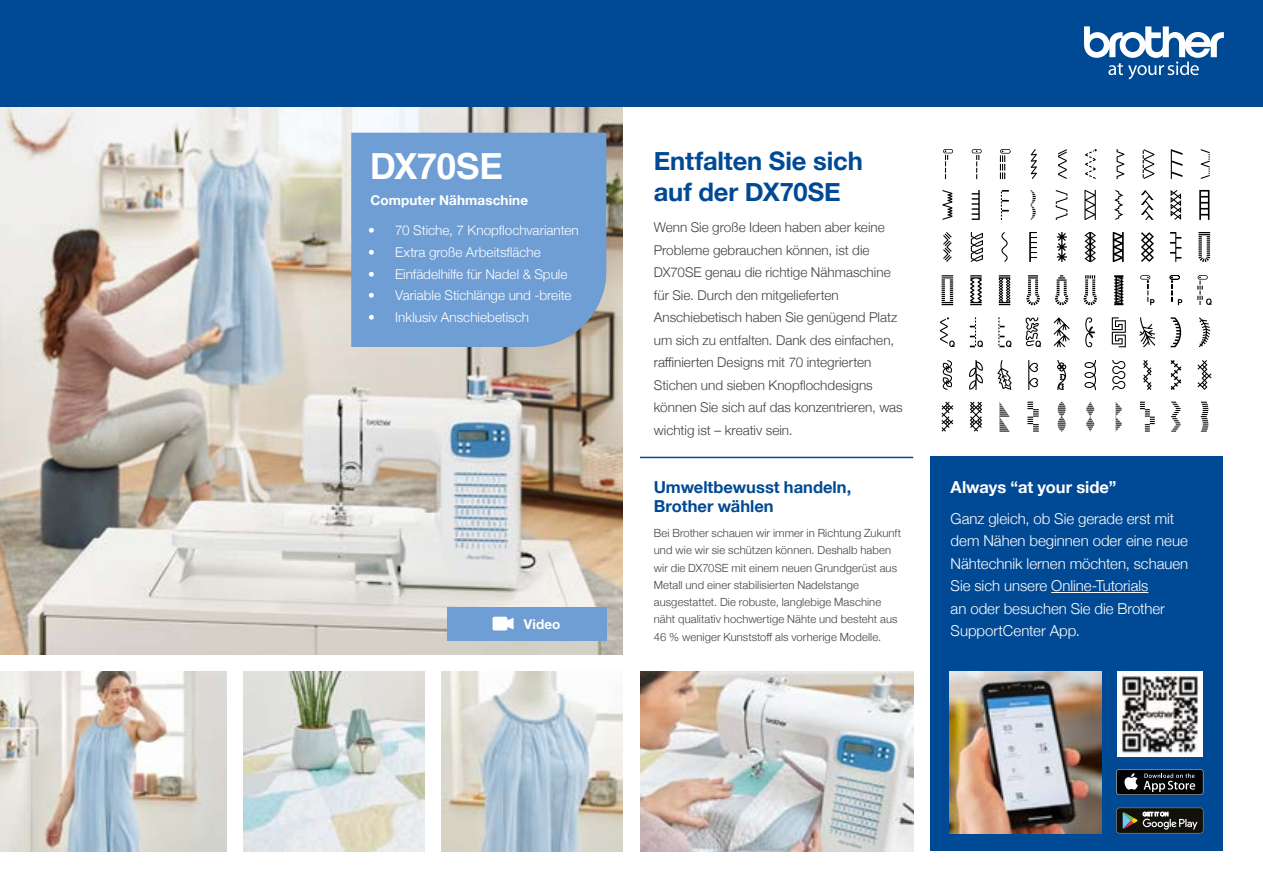
<style>
.page{position:relative;width:1263px;height:893px;background:#fff}
.page>*{position:absolute;margin:0;border:0;box-sizing:border-box;transform-origin:0 0}
.t1{font:700 36px "Helvetica";letter-spacing:-.02em;color:#fff}
.t2{font:700 25.5px/31.5px "Helvetica Neue";letter-spacing:-.005em;color:#004994}
.t3{font:700 16.5px/19.5px "Helvetica Neue";color:#004994}
.t4{font:700 16.5px "Helvetica Neue";color:#fff}
.t5{font:300 15px/22.5px "Helvetica Neue";color:#fff}
.t6{font:300 13.5px/22.5px "Helvetica Neue";color:#424241}
.t7{font:300 13.5px "Helvetica Neue";color:#fff}
.t8{font:700 13.5px "Helvetica Neue";letter-spacing:.01em;color:#fff}
.t9{font:300 11.25px/17.2px "Helvetica Neue";letter-spacing:.01em;color:#424241}
</style>
<div class="page">
<div style="left:930px;top:457px;width:292px;height:394px;background:#004994"></div>
<hr style="left:640px;top:457px;width:273px;height:1px;background:#004994">
<img style="left:244px;top:671px;width:181px;height:180px">
<img style="left:442px;top:671px;width:181px;height:180px">
<img style="left:640px;top:671px;width:273px;height:180px">
<img style="left:1117px;top:671px;width:86px;height:85px">
<img style="left:949px;top:671px;width:152px;height:162px">
<div style="left:1116px;top:769px;width:87px;height:26px;background:#5b5c5d;border-radius:3px"></div>
<div style="left:1117px;top:770px;width:86px;height:24px;background:#010202;border-radius:2px"></div>
<svg style="left:1124px;top:773px;width:71px;height:19px"></svg>
<svg style="left:1116px;top:808px;width:87px;height:25px;background:#393934"></svg>
<img style="left:0;top:671px;width:227px;height:180px">
<img style="left:0;top:106px;width:623px;height:549px">
<svg style="left:943px;top:149px;width:10px;height:30px"></svg>
<svg style="left:972px;top:149px;width:10px;height:30px"></svg>
<svg style="left:1000px;top:149px;width:10px;height:30px"></svg>
<svg style="left:1031px;top:149px;width:6px;height:30px"></svg>
<svg style="left:1058px;top:149px;width:9px;height:30px"></svg>
<svg style="left:1085px;top:149px;width:12px;height:30px"></svg>
<svg style="left:1116px;top:149px;width:8px;height:30px"></svg>
<svg style="left:1143px;top:149px;width:11px;height:30px"></svg>
<svg style="left:1171px;top:149px;width:11px;height:30px"></svg>
<svg style="left:1201px;top:149px;width:9px;height:30px"></svg>
<svg style="left:942px;top:190px;width:10px;height:30px"></svg>
<svg style="left:972px;top:190px;width:8px;height:30px"></svg>
<svg style="left:1001px;top:190px;width:8px;height:30px"></svg>
<svg style="left:1030px;top:190px;width:6px;height:30px"></svg>
<svg style="left:1056px;top:190px;width:11px;height:30px"></svg>
<svg style="left:1084px;top:190px;width:12px;height:30px"></svg>
<svg style="left:1114px;top:190px;width:9px;height:30px"></svg>
<svg style="left:1141px;top:190px;width:13px;height:30px"></svg>
<svg style="left:1171px;top:190px;width:10px;height:30px"></svg>
<svg style="left:1199px;top:190px;width:10px;height:30px"></svg>
<svg style="left:943px;top:232px;width:9px;height:30px"></svg>
<svg style="left:971px;top:232px;width:12px;height:30px"></svg>
<svg style="left:1001px;top:232px;width:6px;height:30px"></svg>
<svg style="left:1029px;top:232px;width:8px;height:30px"></svg>
<svg style="left:1057px;top:232px;width:10px;height:30px"></svg>
<svg style="left:1084px;top:232px;width:12px;height:30px"></svg>
<svg style="left:1113px;top:232px;width:11px;height:30px"></svg>
<svg style="left:1141px;top:232px;width:13px;height:30px"></svg>
<svg style="left:1170px;top:232px;width:11px;height:30px"></svg>
<svg style="left:1198px;top:232px;width:12px;height:30px"></svg>
<svg style="left:942px;top:275px;width:11px;height:30px"></svg>
<svg style="left:970px;top:275px;width:12px;height:30px"></svg>
<svg style="left:999px;top:275px;width:11px;height:30px"></svg>
<svg style="left:1026px;top:275px;width:14px;height:30px"></svg>
<svg style="left:1055px;top:275px;width:13px;height:30px"></svg>
<svg style="left:1083px;top:275px;width:14px;height:30px"></svg>
<svg style="left:1114px;top:275px;width:9px;height:30px"></svg>
<svg style="left:1140px;top:275px;width:14px;height:30px"></svg>
<svg style="left:1170px;top:275px;width:12px;height:30px"></svg>
<svg style="left:1197px;top:275px;width:14px;height:30px"></svg>
<svg style="left:940px;top:317px;width:15px;height:30px"></svg>
<svg style="left:970px;top:317px;width:13px;height:30px"></svg>
<svg style="left:998px;top:317px;width:13px;height:30px"></svg>
<svg style="left:1025px;top:317px;width:16px;height:30px"></svg>
<svg style="left:1053px;top:317px;width:17px;height:30px"></svg>
<svg style="left:1085px;top:317px;width:10px;height:30px"></svg>
<svg style="left:1112px;top:317px;width:14px;height:30px"></svg>
<svg style="left:1139px;top:317px;width:16px;height:30px"></svg>
<svg style="left:1171px;top:317px;width:10px;height:30px"></svg>
<svg style="left:1199px;top:317px;width:11px;height:30px"></svg>
<svg style="left:943px;top:360px;width:9px;height:30px"></svg>
<svg style="left:969px;top:360px;width:14px;height:30px"></svg>
<svg style="left:997px;top:360px;width:15px;height:30px"></svg>
<svg style="left:1028px;top:360px;width:10px;height:30px"></svg>
<svg style="left:1057px;top:360px;width:9px;height:30px"></svg>
<svg style="left:1084px;top:360px;width:12px;height:30px"></svg>
<svg style="left:1112px;top:360px;width:13px;height:30px"></svg>
<svg style="left:1143px;top:360px;width:9px;height:30px"></svg>
<svg style="left:1170px;top:360px;width:11px;height:30px"></svg>
<svg style="left:1197px;top:360px;width:14px;height:30px"></svg>
<svg style="left:941px;top:402px;width:12px;height:30px"></svg>
<svg style="left:970px;top:402px;width:12px;height:30px"></svg>
<svg style="left:999px;top:402px;width:11px;height:30px"></svg>
<svg style="left:1027px;top:402px;width:12px;height:30px"></svg>
<svg style="left:1058px;top:402px;width:8px;height:30px"></svg>
<svg style="left:1086px;top:402px;width:8px;height:30px"></svg>
<svg style="left:1115px;top:402px;width:7px;height:30px"></svg>
<svg style="left:1140px;top:402px;width:15px;height:30px"></svg>
<svg style="left:1171px;top:402px;width:10px;height:30px"></svg>
<svg style="left:1201px;top:402px;width:7px;height:30px"></svg>
<hr style="left:1051px;top:592px;width:97px;height:1px;background:#fff">
<div style="left:351px;top:133px;width:255px;height:214px;background:#6f9ed4"></div>
<div style="left:447px;top:607px;width:159px;height:33px;background:#6f9ed4"></div>
<svg style="left:492px;top:617px;width:22px;height:13px"></svg>
<div style="left:0;top:0;width:1263px;height:106px;background:#004994"></div>
<svg style="left:1084px;top:26px;width:140px;height:53px"></svg>
<h1 class="t1" style="left:370px;top:138px;width:135px">DX70SE</h1>
<p class="t8" style="left:370px;top:190px;width:159px">Computer Nähmaschine</p>
<p class="t7" style="left:368px;top:219px;width:212px">• 70 Stiche, 7 Knopflochvarianten</p>
<p class="t7" style="left:368px;top:241px;width:174px">• Extra große Arbeitsfläche</p>
<p class="t7" style="left:368px;top:263px;width:201px">• Einfädelhilfe für Nadel &amp; Spule</p>
<p class="t7" style="left:368px;top:285px;width:205px">• Variable Stichlänge und -breite</p>
<p class="t7" style="left:368px;top:306px;width:162px">• Inklusiv Anschiebetisch</p>
<p class="t8" style="left:524px;top:613px;width:38px">Video</p>
<h2 class="t2" style="left:654px;top:146px;width:210px">Entfalten Sie sich auf der DX70SE</h2>
<p class="t6" style="left:654px;top:215px;width:250px">Wenn Sie große Ideen haben aber keine Probleme gebrauchen können, ist die DX70SE genau die richtige Nähmaschine für Sie. Durch den mitgelieferten Anschiebetisch haben Sie genügend Platz um sich zu entfalten. Dank des einfachen, raffinierten Designs mit 70 integrierten Stichen und sieben Knopflochdesigns können Sie sich auf das konzentrieren, was wichtig ist – kreativ sein.</p>
<p class="t3" style="left:654px;top:477px;width:199px">Umweltbewusst handeln,<br>Brother wählen</p>
<p class="t9" style="left:654px;top:524px;width:249px">Bei Brother schauen wir immer in Richtung Zukunft und wie wir sie schützen können. Deshalb haben wir die DX70SE mit einem neuen Grundgerüst aus Metall und einer stabilisierten Nadelstange ausgestattet. Die robuste, langlebige Maschine näht qualitativ hochwertige Nähte und besteht aus 46 % weniger Kunststoff als vorherige Modelle.</p>
<p class="t4" style="left:951px;top:474px;width:167px">Always “at your side”</p>
<p class="t5" style="left:951px;top:506px;width:239px">Ganz gleich, ob Sie gerade erst mit dem Nähen beginnen oder eine neue<br>Nähtechnik lernen möchten, schauen<br>Sie sich unsere Online-Tutorials<br>an oder besuchen Sie die Brother<br>SupportCenter App.</p>
</div>
